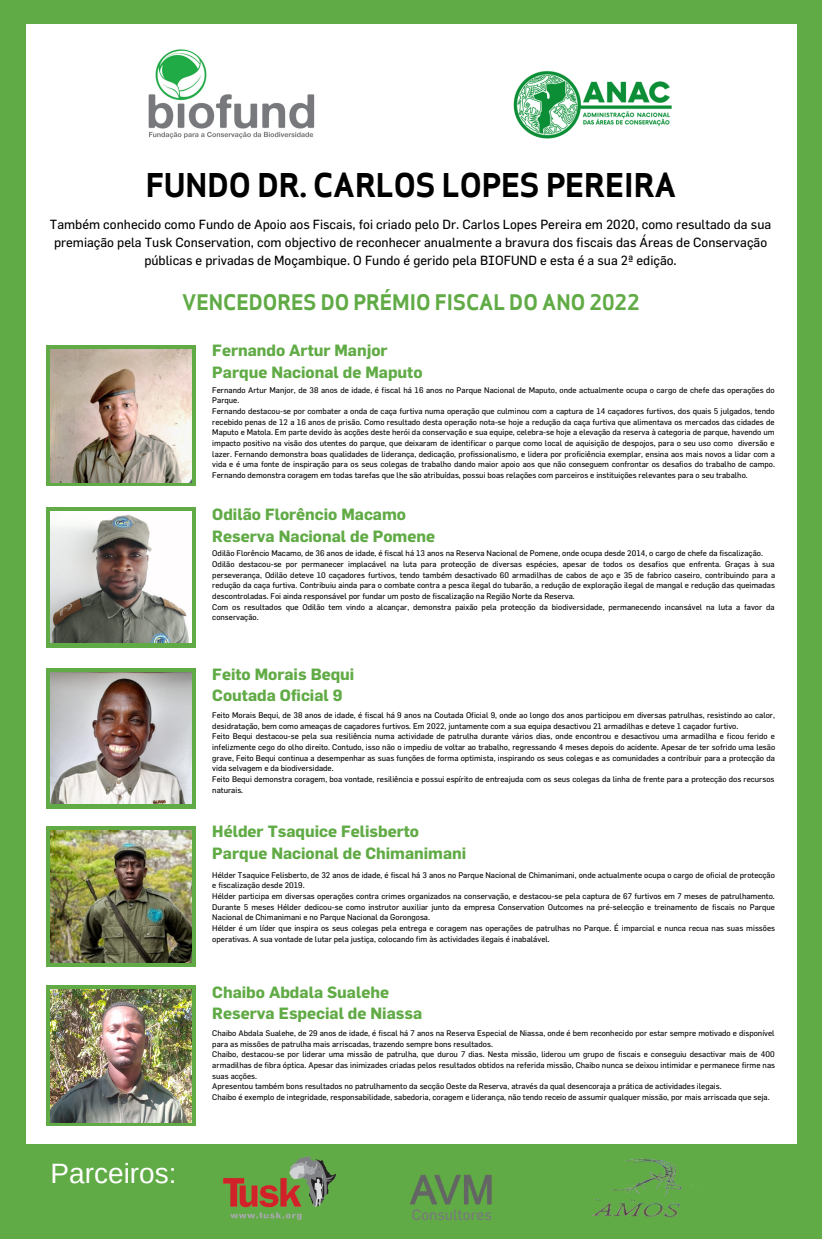
<style>
.page{position:relative;width:822px;height:1239px;background:#61ab46}
.page>*{position:absolute;margin:0;border:0;box-sizing:border-box;transform-origin:0 0}
.t1{font:32px "Apex Sans Bold T";color:#000}
.t2{font:28px "Arimo";color:#fff}
.t3{font:21px "Apex Sans Bold T";color:#61ab46}
.t4{font:700 16px/21.8px "Flama";color:#61ab46}
.t5{font:15px "Flama";color:#79797c}
.t6{font:13px/18px "Flama";color:#000;text-align:center}
.t7{font:8px/10.7px "Flama";color:#000}
</style>
<div class="page">
<div style="left:26px;top:24px;width:771px;height:1119px;background:#fff"></div>
<img style="left:148px;top:49px;width:167px;height:90px">
<img style="left:513px;top:70px;width:159px;height:69px">
<svg style="left:46px;top:345px;width:150px;height:141px;fill:#61ab46"></svg>
<div style="left:46px;top:507px;width:150px;height:141px;background:#61ab46"></div>
<div style="left:46px;top:668px;width:150px;height:141px;background:#61ab46"></div>
<div style="left:46px;top:826px;width:150px;height:141px;background:#61ab46"></div>
<svg style="left:46px;top:985px;width:150px;height:141px;fill:#61ab46"></svg>
<img style="left:51px;top:672px;width:141px;height:131px">
<img style="left:51px;top:350px;width:141px;height:132px">
<img style="left:51px;top:511px;width:141px;height:131px">
<img style="left:51px;top:830px;width:141px;height:132px">
<img style="left:51px;top:989px;width:141px;height:133px">
<img style="left:223px;top:1156px;width:113px;height:64px">
<img style="left:410px;top:1174px;width:82px;height:31px">
<img style="left:558px;top:1143px;width:163px;height:77px">
<h1 class="t1" style="left:146px;top:164px;width:532px">FUNDO DR. CARLOS LOPES PEREIRA</h1>
<p class="t6" style="left:50px;top:215px;width:723px">Também conhecido como Fundo de Apoio aos Fiscais, foi criado pelo Dr. Carlos Lopes Pereira em 2020, como resultado da sua premiação pela Tusk Conservation, com objectivo de reconhecer anualmente a bravura dos fiscais das Áreas de Conservação públicas e privadas de Moçambique. O Fundo é gerido pela BIOFUND e esta é a sua 2ª edição.</p>
<h3 class="t3" style="left:182px;top:289px;width:459px">VENCEDORES DO PRÉMIO FISCAL DO ANO 2022</h3>
<h3 class="t4" style="left:212px;top:339px;width:212px">Fernando Artur Manjor<br>Parque Nacional de Maputo</h3>
<p class="t7" style="left:212px;top:384px;width:564px">Fernando Artur Manjor, de 38 anos de idade, é fiscal há 16 anos no Parque Nacional de Maputo, onde actualmente ocupa o cargo de chefe das operações do Parque.<br>Fernando destacou-se por combater a onda de caça furtiva numa operação que culminou com a captura de 14 caçadores furtivos, dos quais 5 julgados, tendo recebido penas de 12 a 16 anos de prisão. Como resultado desta operação nota-se hoje a redução da caça furtiva que alimentava os mercados das cidades de Maputo e Matola. Em parte devido às acções deste herói da conservação e sua equipe, celebra-se hoje a elevação da reserva à categoria de parque, havendo um impacto positivo na visão dos utentes do parque, que deixaram de identificar o parque como local de aquisição de despojos, para o seu uso como diversão e lazer. Fernando demonstra boas qualidades de liderança, dedicação, profissionalismo, e lidera por proficiência exemplar, ensina aos mais novos a lidar com a vida e é uma fonte de inspiração para os seus colegas de trabalho dando maior apoio aos que não conseguem confrontar os desafios do trabalho de campo.<br>Fernando demonstra coragem em todas tarefas que lhe são atribuídas, possui boas relações com parceiros e instituições relevantes para o seu trabalho.</p>
<h3 class="t4" style="left:212px;top:503px;width:224px">Odilão Florêncio Macamo<br>Reserva Nacional de Pomene</h3>
<p class="t7" style="left:212px;top:548px;width:564px">Odilão Florêncio Macamo, de 36 anos de idade, é fiscal há 13 anos na Reserva Nacional de Pomene, onde ocupa desde 2014, o cargo de chefe da fiscalização.<br>Odilão destacou-se por permanecer implacável na luta para protecção de diversas espécies, apesar de todos os desafios que enfrenta. Graças à sua perseverança, Odilão deteve 10 caçadores furtivos, tendo também desactivado 60 armadilhas de cabos de aço e 35 de fabrico caseiro, contribuindo para a redução da caça furtiva. Contribuiu ainda para o combate contra a pesca ilegal do tubarão, a redução de exploração ilegal de mangal e redução das queimadas descontroladas. Foi ainda responsável por fundar um posto de fiscalização na Região Norte da Reserva.<br>Com os resultados que Odilão tem vindo a alcançar, demonstra paixão pela protecção da biodiversidade, permanecendo incansável na luta a favor da conservação.</p>
<h3 class="t4" style="left:212px;top:663px;width:144px">Feito Morais Bequi<br>Coutada Oficial 9</h3>
<p class="t7" style="left:212px;top:710px;width:564px">Feito Morais Bequi, de 38 anos de idade, é fiscal há 9 anos na Coutada Oficial 9, onde ao longo dos anos participou em diversas patrulhas, resistindo ao calor, desidratação, bem como ameaças de caçadores furtivos. Em 2022, juntamente com a sua equipa desactivou 21 armadilhas e deteve 1 caçador furtivo.<br>Feito Bequi destacou-se pela sua resiliência numa actividade de patrulha durante vários dias, onde encontrou e desactivou uma armadilha e ficou ferido e infelizmente cego do olho direito. Contudo, isso não o impediu de voltar ao trabalho, regressando 4 meses depois do acidente. Apesar de ter sofrido uma lesão grave, Feito Bequi continua a desempenhar as suas funções de forma optimista, inspirando os seus colegas e as comunidades a contribuir para a protecção da vida selvagem e da biodiversidade.<br>Feito Bequi demonstra coragem, boa vontade, resiliência e possui espírito de entreajuda com os seus colegas da linha de frente para a protecção dos recursos naturais.</p>
<h3 class="t4" style="left:212px;top:820px;width:255px">Hélder Tsaquice Felisberto<br>Parque Nacional de Chimanimani</h3>
<p class="t7" style="left:212px;top:869px;width:564px">Hélder Tsaquice Felisberto, de 32 anos de idade, é fiscal há 3 anos no Parque Nacional de Chimanimani, onde actualmente ocupa o cargo de oficial de protecção e fiscalização desde 2019.<br>Hélder participa em diversas operações contra crimes organizados na conservação, e destacou-se pela captura de 67 furtivos em 7 meses de patrulhamento.<br>Durante 5 meses Hélder dedicou-se como instrutor auxiliar junto da empresa Conservation Outcomes na pré-selecção e treinamento de fiscais no Parque Nacional de Chimanimani e no Parque Nacional da Gorongosa.<br>Hélder é um líder que inspira os seus colegas pela entrega e coragem nas operações de patrulhas no Parque. É imparcial e nunca recua nas suas missões operativas. A sua vontade de lutar pela justiça, colocando fim às actividades ilegais é inabalável.</p>
<h3 class="t4" style="left:212px;top:981px;width:212px">Chaibo Abdala Sualehe<br>Reserva Especial de Niassa</h3>
<h2 class="t2" style="left:51px;top:1158px;width:128px">Parceiros:</h2>
<p class="t7" style="left:212px;top:1028px;width:564px">Chaibo Abdala Sualehe, de 29 anos de idade, é fiscal há 7 anos na Reserva Especial de Niassa, onde é bem reconhecido por estar sempre motivado e disponível para as missões de patrulha mais arriscadas, trazendo sempre bons resultados.<br>Chaibo, destacou-se por liderar uma missão de patrulha, que durou 7 dias. Nesta missão, liderou um grupo de fiscais e conseguiu desactivar mais de 400 armadilhas de fibra óptica. Apesar das inimizades criadas pelos resultados obtidos na referida missão, Chaibo nunca se deixou intimidar e permanece firme nas suas acções.<br>Apresentou também bons resultados no patrulhamento da secção Oeste da Reserva, através da qual desencoraja a prática de actividades ilegais.<br>Chaibo é exemplo de integridade, responsabilidade, sabedoria, coragem e liderança, não tendo receio de assumir qualquer missão, por mais arriscada que seja.</p>
<h3 class="t5" style="left:412px;top:1205px;width:82px">Consultores</h3>
</div>
